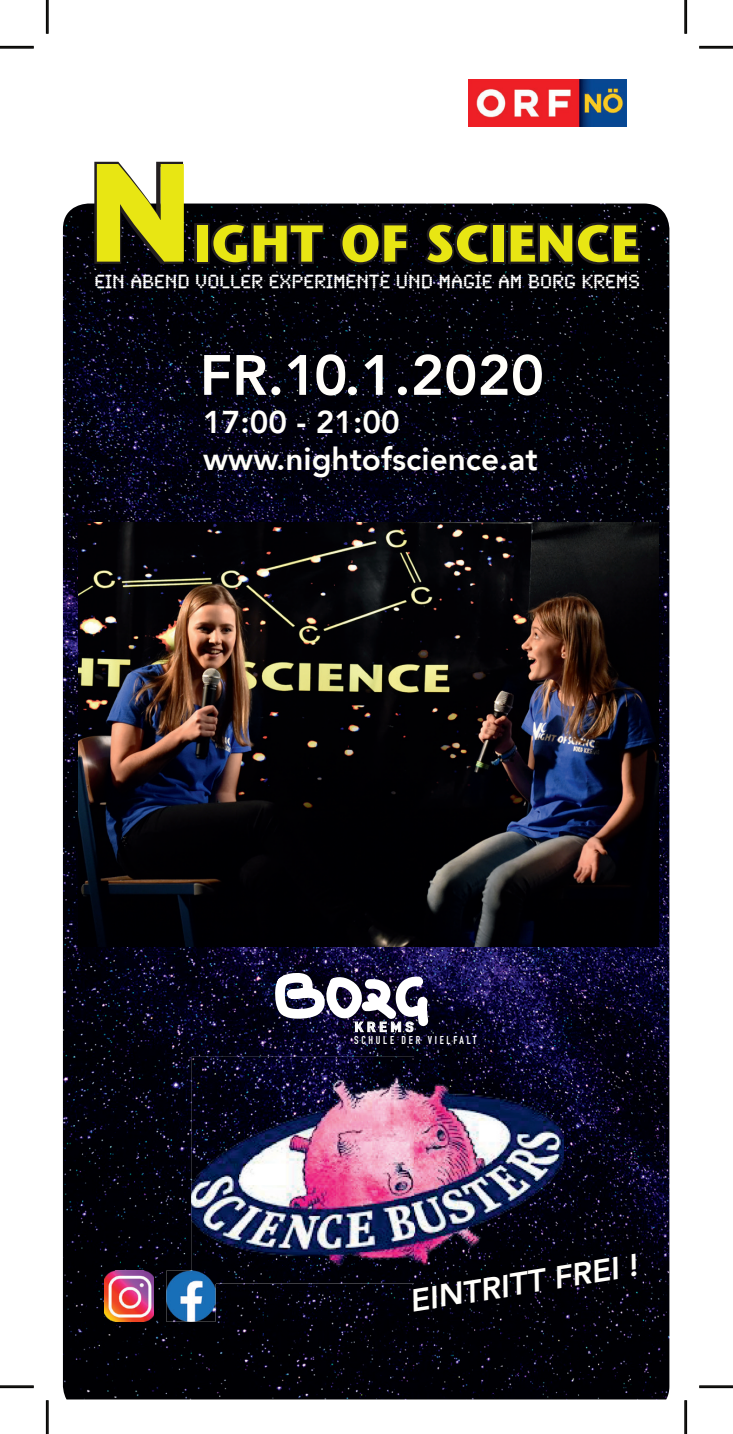
<style>
.page{position:relative;width:733px;height:1434px;background:#fff}
.page>*{position:absolute;margin:0;border:0;box-sizing:border-box;transform-origin:0 0}
.t1{font:700 139.5px "Stone Sans";color:#e8e613}
.t2{font:800 56.25px "Avenir";color:#fffefa}
.t3{font:700 51.75px "Stone Sans";letter-spacing:.01em;color:#e8e613}
.t4{font:800 31.5px/37.8px "Avenir";color:#fffefa}
.t5{font:italic 800 31.5px "Avenir";color:#fffefa}
.t6{font:19.8px "Synchro Plain";color:#fff}
.t7{font:700 13.5px "DIN Condensed";color:#fff;scale:1.49 1}
.t8{font:700 11.25px "DIN Condensed";letter-spacing:.25em;color:#fff;scale:.96 1}
</style>
<div class="page">
<img style="left:63px;top:204px;width:606px;height:1195px">
<img style="left:79px;top:522px;width:579px;height:425px">
<img style="left:468px;top:79px;width:158px;height:47px">
<svg style="left:92px;top:161px;width:93px;height:105px"></svg>
<div style="left:194px;top:223px;width:15px;height:41px;border:4px solid #231f20"></div>
<svg style="left:209px;top:220px;width:117px;height:47px"></svg>
<svg style="left:337px;top:220px;width:73px;height:47px"></svg>
<svg style="left:422px;top:219px;width:70px;height:49px"></svg>
<div style="left:490px;top:223px;width:15px;height:41px;border:4px solid #231f20"></div>
<svg style="left:505px;top:220px;width:136px;height:47px"></svg>
<img style="left:191px;top:1057px;width:372px;height:226px">
<img style="left:166px;top:1271px;width:49px;height:51px">
<img style="left:191px;top:1271px;width:24px;height:12px">
<img style="left:105px;top:1271px;width:49px;height:51px">
<svg style="left:275px;top:973px;width:153px;height:59px"></svg>
<hr style="left:0;top:46px;width:34px;height:3px;background:#000">
<hr style="left:699px;top:46px;width:33px;height:3px;background:#000">
<hr style="left:0;top:1385px;width:34px;height:3px;background:#000">
<hr style="left:699px;top:1385px;width:33px;height:3px;background:#000">
<hr style="left:46px;top:0;width:3px;height:34px;background:#000">
<hr style="left:46px;top:1400px;width:3px;height:34px;background:#000">
<hr style="left:684px;top:0;width:2px;height:34px;background:#000">
<hr style="left:684px;top:1400px;width:2px;height:34px;background:#000">
<hr style="left:0;top:47px;width:34px;height:1px;background:#1c1b17">
<hr style="left:699px;top:47px;width:33px;height:1px;background:#1c1b17">
<hr style="left:0;top:1386px;width:34px;height:1px;background:#1c1b17">
<hr style="left:699px;top:1386px;width:33px;height:1px;background:#1c1b17">
<hr style="left:47px;top:0;width:1px;height:34px;background:#1c1b17">
<hr style="left:47px;top:1400px;width:1px;height:34px;background:#1c1b17">
<hr style="left:685px;top:0;width:1px;height:34px;background:#1c1b17">
<hr style="left:685px;top:1400px;width:1px;height:34px;background:#1c1b17">
<h1 class="t1" style="left:88px;top:130px;width:105px">N</h1>
<h3 class="t3" style="left:193px;top:213px;width:447px">IGHT OF SCIENCE</h3>
<p class="t6" style="left:95px;top:267px;width:546px">EIN ABEND VOLLER EXPERIMENTE UND MAGIE AM BORG KREMS</p>
<h2 class="t2" style="left:200px;top:331px;width:346px">FR.10.1.2020</h2>
<h3 class="t4" style="left:203px;top:403px;width:336px">17:00 - 21:00 www.nightofscience.at</h3>
<p class="t7" style="left:354px;top:1018px;width:41px">K R E M S</p>
<p class="t8" style="left:354px;top:1032px;width:128px">SCHULE DER VIELFALT</p>
<h3 class="t5" style="left:406px;top:1282px;width:231px;rotate:-9deg">EINTRITT FREI !</h3>
</div>
